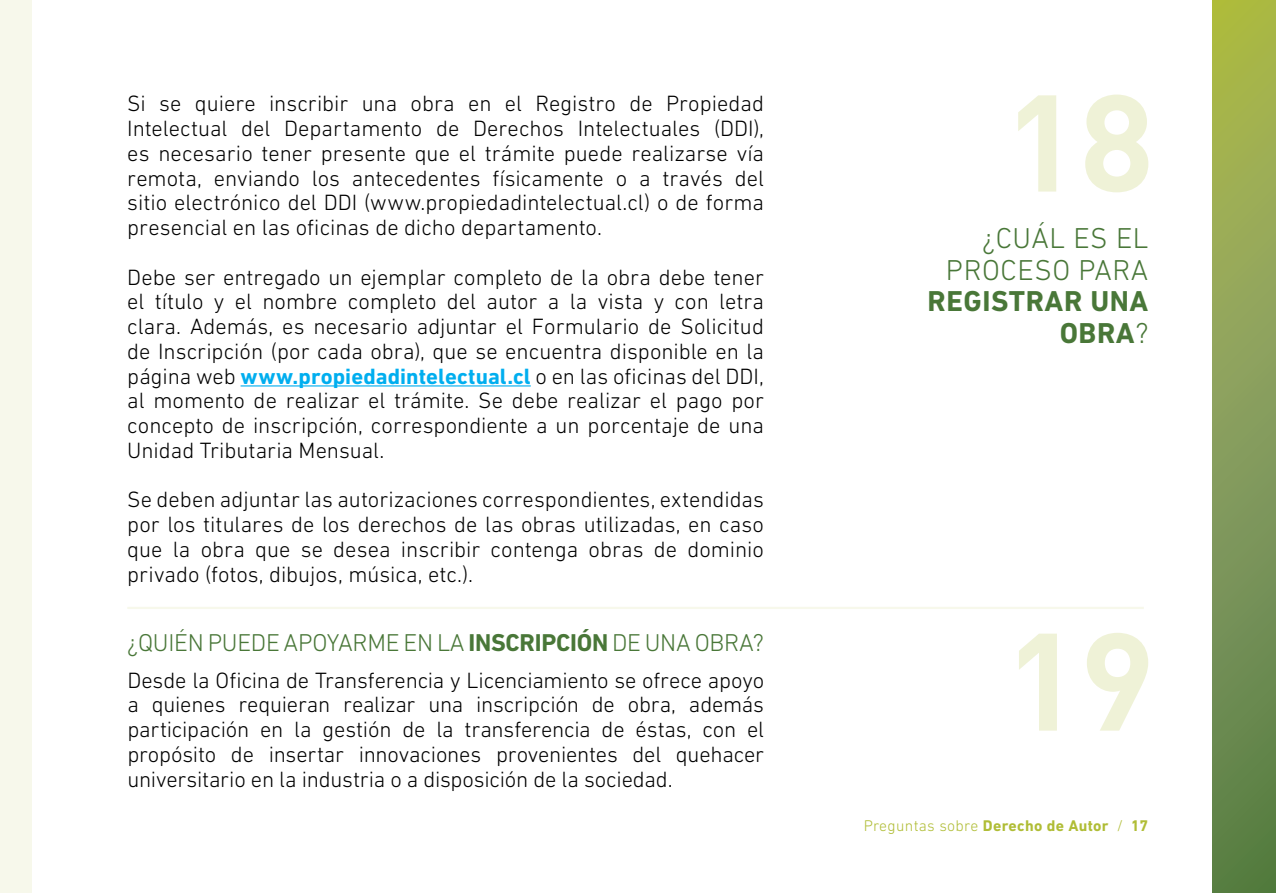
<style>
.page{position:relative;width:1276px;height:893px;background:#fff}
.page>*{position:absolute;margin:0;border:0;box-sizing:border-box;transform-origin:0 0}
.t1{font:300 29.25px/31.5px "DIN Next LT Pro";letter-spacing:.02em;color:#497738;text-align:right}
.t2{font:700 29.25px/31.5px "DIN Next LT Pro";letter-spacing:.02em;color:#497738;text-align:right}
.t3{font:300 24.75px "DIN Next LT Pro";letter-spacing:-.01em;color:#497738}
.t4{font:300 22.5px/24.8px "DIN Next LT Pro";color:#000;text-align:justify}
.t5{font:700 15.75px "DIN Next LT Pro";color:#b0bd36}
.s1{font-weight:700;color:#00aeef}
.s2{font-weight:700}
.s3{font-weight:300}
</style>
<div class="page">
<svg style="left:1212px;top:0;width:64px;height:893px"></svg>
<div style="left:0;top:0;width:32px;height:893px;background:#f7f8eb"></div>
<hr style="left:241px;top:385px;width:290px;height:1px;background:#00aeef">
<hr style="left:127px;top:607px;width:1016px;height:2px;background:#b0bd36">
<svg style="left:1018px;top:95px;width:130px;height:97px"></svg>
<svg style="left:1019px;top:633px;width:129px;height:98px"></svg>
<p class="t4" style="left:127px;top:91px;width:638px">Si se quiere inscribir una obra en el Registro de Propiedad I ntelectual del Departamento de Derechos I ntelectuales (DDI), es necesario tener presente que el trámite puede realizarse vía remota, enviando los antecedentes físicamente o a través del sitio electrónico del DDI</p>
<p class="t4" style="left:127px;top:190px;width:638px;text-indent:237px">(www.propiedadintelectual.cl) o de forma presencial en las oficinas de dicho departamento.</p>
<p class="t4" style="left:127px;top:264px;width:638px">Debe ser entregado un ejemplar completo de la obra debe tener el título y el nombre completo del autor a la vista y con letra clara. Además, es necesario adjuntar el Formulario de Solicitud de I nscripción (por cada obra), que se encuentra disponible en la página web <span class="s1">www.propiedadintelectual.cl</span> o en las oficinas del DDI , al momento de realizar el trámite. Se debe realizar el pago por concepto de inscripción, correspondiente a un porcentaje de una Unidad Tributaria Mensual.</p>
<p class="t4" style="left:127px;top:487px;width:638px">Se deben adjuntar las autorizaciones correspondientes, extendidas por los titulares de los derechos de las obras utilizadas, en caso que la obra que se desea inscribir contenga obras de dominio privado (fotos, dibujos, música, etc.).</p>
<p class="t3" style="left:127px;top:629px;width:638px">¿Qu ién pu ede apoyarme en la <span class="s2">inscripción</span> de u na obra?</p>
<p class="t4" style="left:127px;top:667px;width:638px">Desde la Oficina de Transferencia y Licenciamiento se ofrece apoyo a quienes requieran realizar una inscripción de obra, además participación en la gestión de la transferencia de éstas, con el propósito de insertar innovaciones provenientes del quehacer universitario en la industria o a disposición de la sociedad.</p>
<h1 class="t1" style="left:946px;top:222px;width:204px">¿Cuál es el proceso para</h1>
<h1 class="t2" style="left:927px;top:286px;width:222px">registrar una obra<span class="s3">?</span></h1>
<p class="t5" style="left:864px;top:816px;width:286px"><span class="s3">Preguntas sobre</span> Derecho de Autor <span class="s3">/</span> 17</p>
</div>
